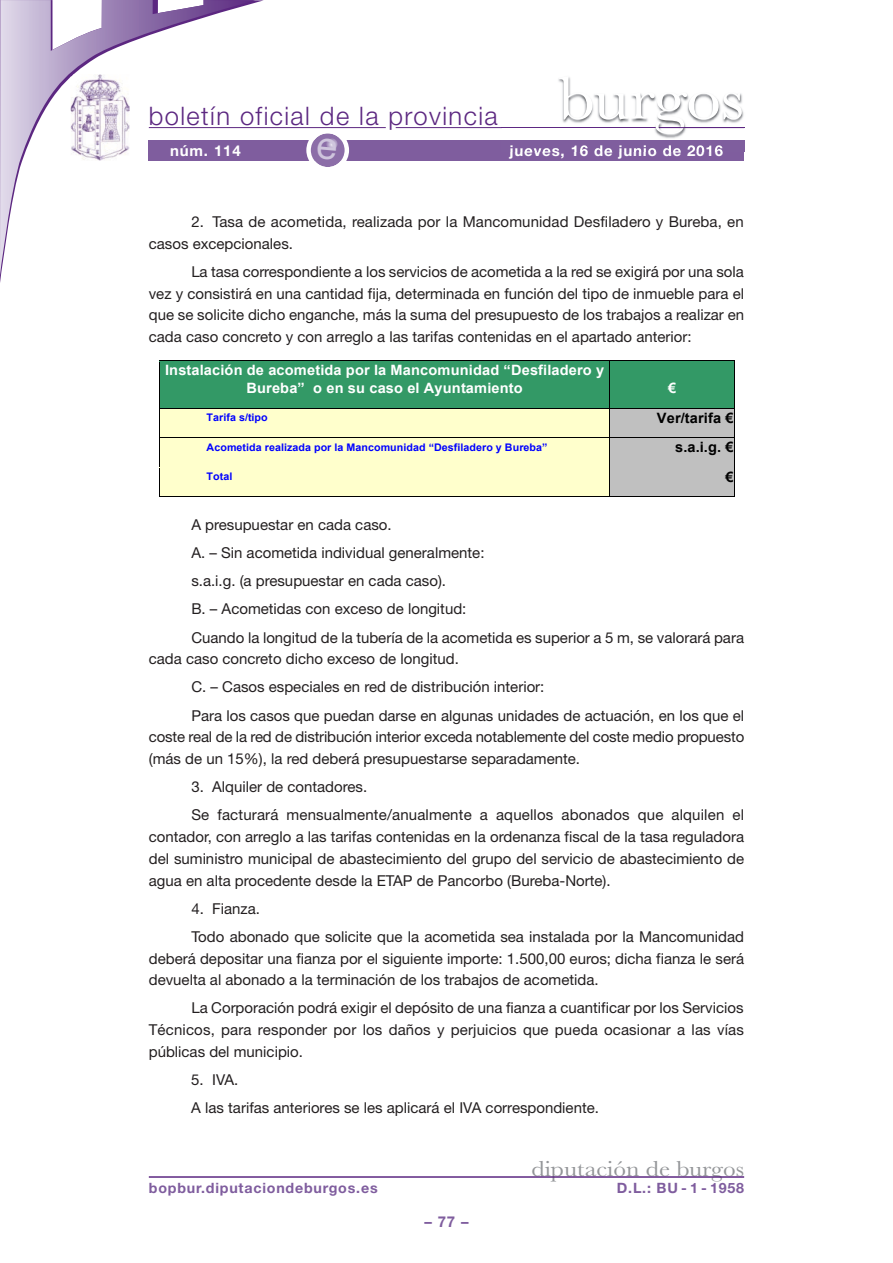
<style>
.page{position:relative;width:893px;height:1263px;background:#fff}
.page>*{position:absolute;margin:0;border:0;box-sizing:border-box;transform-origin:0 0}
.t1{font:63px "Baskerville";letter-spacing:-.01em;color:#fff;scale:1.12 1}
.t2{font:300 25.5px "Helvetica Neue";letter-spacing:.055em;color:#5c2781}
.t3{font:22.5px "Baskerville";color:#939598;scale:1.12 1}
.t4{font:15.9px "Calibri";color:#000}
.t5{font:15px/21.8px "Helvetica Neue";color:#231f20}
.t6{font:700 15px "Helvetica Neue";letter-spacing:.055em;color:#fff}
.t7{font:700 15px "Helvetica Neue";color:#7f5d9e}
.t8{font:700 14.25px/18.3px "Arial";letter-spacing:.01em;color:#fff;text-align:center}
.t9{font:700 14.25px "Helvetica Neue";letter-spacing:.055em;color:#7f5d9e}
.t10{font:700 14.25px "Arial";letter-spacing:.01em;color:#000}
.t11{font:700 10.5px "Arial";letter-spacing:.005em;color:#00f}
</style>
<div class="page">
<hr style="left:396px;top:127px;width:348px;height:1px;background:#5c2781">
<hr style="left:149px;top:127px;width:237px;height:1px;background:#5c2781">
<svg style="left:0;top:0;width:255px;height:275px"></svg>
<div style="left:149px;top:140px;width:595px;height:20px;background:#7f5d9e"></div>
<hr style="left:149px;top:1176px;width:595px;height:2px;background:#5c2781">
<img style="left:558px;top:76px;width:187px;height:75px">
<img style="left:558px;top:127px;width:101px;height:1px">
<img style="left:558px;top:140px;width:186px;height:11px">
<img style="left:510px;top:145px;width:74px;height:6px">
<hr style="left:659px;top:127px;width:85px;height:1px;background:#5c2781">
<img style="left:71px;top:74px;width:59px;height:87px">
<div style="left:160px;top:362px;width:449px;height:18px;background:#396"></div>
<div style="left:160px;top:380px;width:449px;height:28px;background:#396"></div>
<div style="left:610px;top:361px;width:124px;height:47px;background:#396"></div>
<hr style="left:160px;top:360px;width:450px;height:1px;background:#000">
<hr style="left:160px;top:361px;width:450px;height:1px;background:#396">
<hr style="left:610px;top:360px;width:124px;height:1px;background:#000">
<hr style="left:159px;top:362px;width:1px;height:46px;background:#000">
<hr style="left:610px;top:362px;width:1px;height:46px;background:#000">
<hr style="left:734px;top:362px;width:1px;height:46px;background:#000">
<div style="left:160px;top:408px;width:450px;height:29px;background:#ffc"></div>
<div style="left:611px;top:409px;width:123px;height:28px;background:#c0c0c0"></div>
<hr style="left:160px;top:408px;width:450px;height:1px;background:#000">
<hr style="left:610px;top:408px;width:124px;height:1px;background:#000">
<div style="left:160px;top:437px;width:450px;height:30px;background:#ffc"></div>
<div style="left:611px;top:438px;width:123px;height:29px;background:#c0c0c0"></div>
<hr style="left:160px;top:437px;width:450px;height:1px;background:#000">
<hr style="left:610px;top:437px;width:124px;height:1px;background:#000">
<div style="left:160px;top:467px;width:450px;height:29px;background:#ffc"></div>
<div style="left:611px;top:468px;width:123px;height:28px;background:#c0c0c0"></div>
<hr style="left:610px;top:467px;width:124px;height:1px;background:#c0c0c0">
<svg style="left:159px;top:408px;width:1px;height:89px"></svg>
<hr style="left:160px;top:496px;width:450px;height:1px;background:#000">
<svg style="left:610px;top:409px;width:1px;height:87px"></svg>
<hr style="left:610px;top:496px;width:124px;height:1px;background:#000">
<svg style="left:734px;top:408px;width:1px;height:89px"></svg>
<svg style="left:306px;top:133px;width:43px;height:34px"></svg>
<h1 class="t1" style="left:558px;top:60px;width:168px">burgos</h1>
<p class="t4" style="left:639px;top:80px;width:24px">$ $</p>
<p class="t4" style="left:707px;top:80px;width:5px">$</p>
<p class="t4" style="left:734px;top:80px;width:5px">$</p>
<h2 class="t2" style="left:149px;top:100px;width:350px">boletín oficial de la provincia</h2>
<p class="t4" style="left:185px;top:101px;width:5px">$</p>
<p class="t4" style="left:218px;top:101px;width:5px">$</p>
<p class="t4" style="left:250px;top:101px;width:19px">$ $</p>
<p class="t4" style="left:333px;top:101px;width:28px">$ $</p>
<p class="t4" style="left:387px;top:101px;width:5px">$</p>
<p class="t4" style="left:451px;top:101px;width:5px">$</p>
<p class="t4" style="left:482px;top:101px;width:5px">$</p>
<p class="t4" style="left:711px;top:101px;width:28px">$ $</p>
<p class="t6" style="left:170px;top:141px;width:72px">núm. 114</p>
<p class="t6" style="left:509px;top:141px;width:215px">jueves, 16 de junio de 2016</p>
<p class="t5" style="left:149px;top:210px;width:596px;text-indent:43px">2. Tasa de acometida, realizada por la Mancomunidad Desfiladero y Bureba, en casos excepcionales.</p>
<p class="t5" style="left:149px;top:260px;width:597px;text-align:justify;text-indent:43px">La tasa correspondiente a los servicios de acometida a la red se exigirá por una sola vez y consistirá en una cantidad fija, determinada en función del tipo de inmueble para el que se solicite dicho enganche, más la suma del presupuesto de los trabajos a realizar en cada caso concreto y con arreglo a las tarifas contenidas en el apartado anterior:</p>
<p class="t8" style="left:165px;top:361px;width:440px">Instalación de acometida por la Mancomunidad “Desfiladero y<br>Bureba” o en su caso el Ayuntamiento</p>
<p class="t8" style="left:668px;top:379px;width:10px">!</p>
<p class="t11" style="left:207px;top:412px;width:63px">Tarifa s/tipo</p>
<p class="t10" style="left:657px;top:410px;width:78px">Ver/tarifa !</p>
<p class="t11" style="left:207px;top:441px;width:342px">Acometida realizada por la Mancomunidad “Desfiladero y Bureba”</p>
<p class="t10" style="left:675px;top:439px;width:60px">s.a.i.g. !</p>
<p class="t11" style="left:207px;top:470px;width:27px">Total</p>
<p class="t10" style="left:725px;top:469px;width:10px">!</p>
<p class="t5" style="left:191px;top:510px;width:554px;line-height:28.2px">A presupuestar en cada caso.<br>A. – Sin acometida individual generalmente:<br>s.a.i.g. (a presupuestar en cada caso).<br>B. – Acometidas con exceso de longitud:<br>Cuando la longitud de la tubería de la acometida es superior a 5 m, se valorará para</p>
<p class="t5" style="left:191px;top:645px;width:554px;line-height:28.2px;text-indent:-43px">cada caso concreto dicho exceso de longitud.<br>C. – Casos especiales en red de distribución interior:<br>Para los casos que puedan darse en algunas unidades de actuación, en los que el</p>
<p class="t5" style="left:149px;top:726px;width:597px">coste real de la red de distribución interior exceda notablemente del coste medio propuesto (más de un 15%), la red deberá presupuestarse separadamente.</p>
<p class="t5" style="left:191px;top:772px;width:554px;line-height:28.2px">3. Alquiler de contadores.<br>Se facturará mensualmente/anualmente a aquellos abonados que alquilen el</p>
<p class="t5" style="left:149px;top:826px;width:597px;text-align:justify">contador, con arreglo a las tarifas contenidas en la ordenanza fiscal de la tasa reguladora del suministro municipal de abastecimiento del grupo del servicio de abastecimiento de agua en alta procedente desde la ETAP de Pancorbo (Bureba-Norte).</p>
<p class="t5" style="left:191px;top:894px;width:554px;line-height:28.2px">4. Fianza.<br>Todo abonado que solicite que la acometida sea instalada por la Mancomunidad</p>
<p class="t5" style="left:149px;top:947px;width:597px">deberá depositar una fianza por el siguiente importe: 1.500,00 euros; dicha fianza le será devuelta al abonado a la terminación de los trabajos de acometida.</p>
<p class="t5" style="left:149px;top:997px;width:597px;text-align:justify;text-indent:43px">La Corporación podrá exigir el depósito de una fianza a cuantificar por los Servicios Técnicos, para responder por los daños y perjuicios que pueda ocasionar a las vías públicas del municipio.</p>
<p class="t5" style="left:191px;top:1065px;width:409px;line-height:28.2px">5. IVA.<br>A las tarifas anteriores se les aplicará el IVA correspondiente.</p>
<p class="t4" style="left:369px;top:560px;width:25px">$ $</p>
<p class="t4" style="left:220px;top:591px;width:27px">1 $</p>
<p class="t4" style="left:323px;top:591px;width:5px">$</p>
<p class="t4" style="left:351px;top:591px;width:5px">$</p>
<p class="t4" style="left:399px;top:591px;width:25px">$ $</p>
<p class="t4" style="left:220px;top:623px;width:10px">/</p>
<p class="t4" style="left:270px;top:623px;width:20px">$ $</p>
<p class="t4" style="left:344px;top:623px;width:41px">$ $$</p>
<p class="t4" style="left:431px;top:623px;width:41px">$ $$</p>
<p class="t4" style="left:540px;top:623px;width:23px">$ $</p>
<p class="t4" style="left:617px;top:623px;width:17px">$ $</p>
<p class="t4" style="left:658px;top:623px;width:23px">$ $</p>
<p class="t4" style="left:734px;top:623px;width:5px">$</p>
<p class="t4" style="left:224px;top:644px;width:5px">$</p>
<p class="t4" style="left:258px;top:644px;width:5px">$</p>
<p class="t4" style="left:320px;top:644px;width:5px">$</p>
<p class="t4" style="left:359px;top:644px;width:5px">$</p>
<p class="t4" style="left:408px;top:644px;width:25px">$ $</p>
<p class="t4" style="left:220px;top:675px;width:27px">/ $</p>
<p class="t4" style="left:283px;top:675px;width:5px">$</p>
<p class="t4" style="left:354px;top:675px;width:25px">$ $</p>
<p class="t4" style="left:400px;top:675px;width:25px">$ $</p>
<p class="t4" style="left:502px;top:675px;width:5px">$</p>
<p class="t4" style="left:220px;top:706px;width:10px">0</p>
<p class="t4" style="left:249px;top:706px;width:5px">$</p>
<p class="t4" style="left:274px;top:706px;width:5px">$</p>
<p class="t4" style="left:403px;top:706px;width:5px">$</p>
<p class="t4" style="left:445px;top:706px;width:28px">$ $</p>
<p class="t4" style="left:590px;top:706px;width:28px">$ $</p>
<p class="t4" style="left:687px;top:706px;width:28px">$ $</p>
<p class="t4" style="left:734px;top:706px;width:5px">$</p>
<p class="t4" style="left:185px;top:727px;width:24px">$ $</p>
<p class="t4" style="left:246px;top:727px;width:5px">$</p>
<p class="t4" style="left:348px;top:727px;width:28px">$ $</p>
<p class="t4" style="left:456px;top:727px;width:5px">$</p>
<p class="t4" style="left:665px;top:727px;width:5px">$</p>
<p class="t4" style="left:692px;top:727px;width:5px">$</p>
<p class="t4" style="left:274px;top:749px;width:5px">$</p>
<p class="t4" style="left:309px;top:749px;width:46px">$$$</p>
<p class="t4" style="left:391px;top:749px;width:20px">$ $</p>
<p class="t4" style="left:432px;top:749px;width:5px">$</p>
<p class="t4" style="left:482px;top:749px;width:5px">$</p>
<h3 class="t3" style="left:531px;top:1155px;width:191px">diputación de burgos</h3>
<p class="t9" style="left:149px;top:1179px;width:230px">bopbur.diputaciondeburgos.es</p>
<p class="t9" style="left:617px;top:1179px;width:129px">D.L.: BU - 1 - 1958</p>
<p class="t7" style="left:424px;top:1212px;width:46px">–77–</p>
</div>
